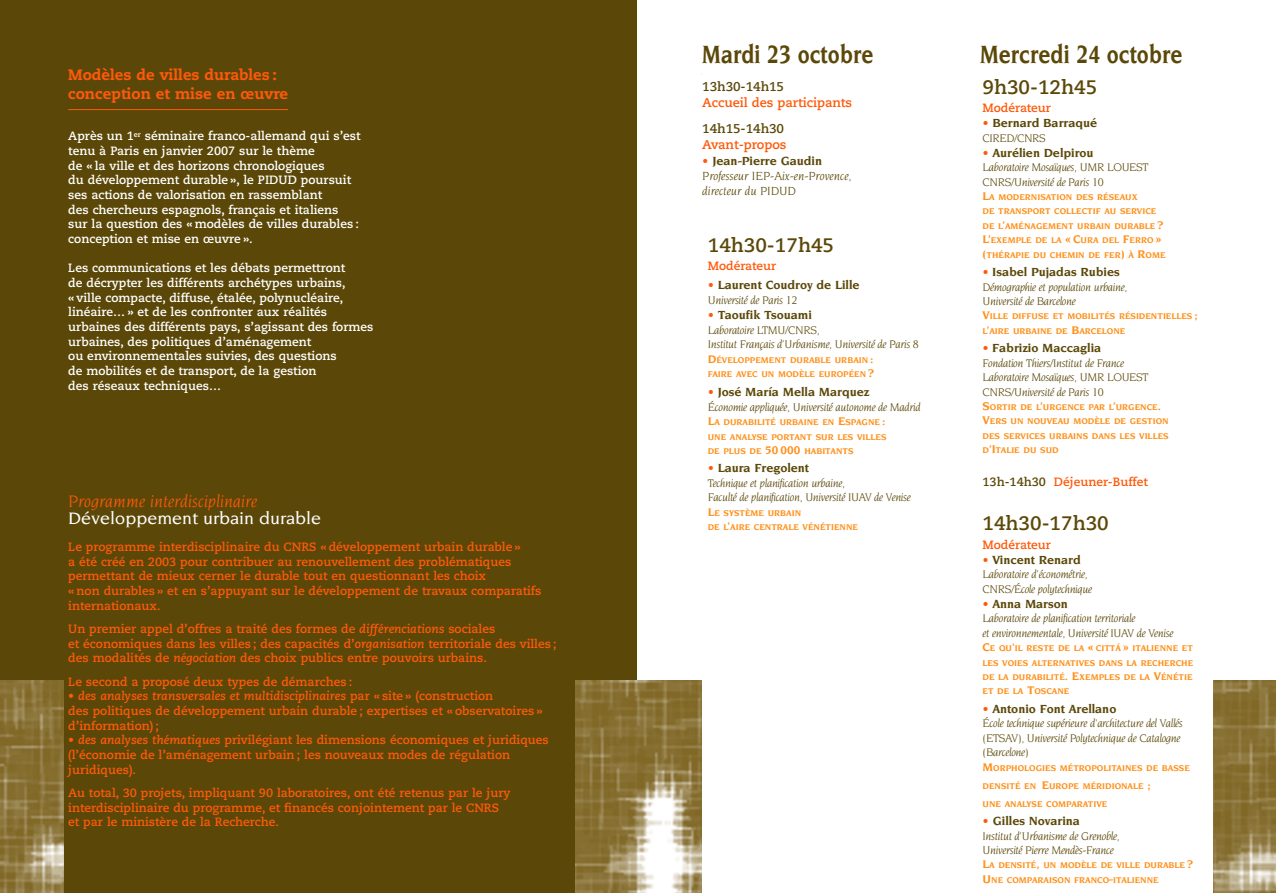
<style>
.page{position:relative;width:1276px;height:893px;background:#fff}
.page>*{position:absolute;margin:0;border:0;box-sizing:border-box;transform-origin:0 0}
.t1{font:700 27px "Novarese";color:#5b4808;scale:.8 1}
.t2{font:700 19.5px "Caecilia";color:#5b4808}
.t3{font:italic 18px "Novarese";color:#ff590a}
.t4{font:500 18px "Novarese";color:#fff}
.t5{font:800 15px/18.3px "Caecilia";color:#ff590a}
.t6{font:700 12.75px "Novarese";letter-spacing:-.005em;color:#5b4808}
.t7{font:italic 12.75px/15.3px "Novarese";letter-spacing:-.005em;color:#5b4808}
.t8{font:700 12.75px "Caecilia";letter-spacing:-.005em;color:#ff590a}
.t9{font:700 12.75px "Caecilia";letter-spacing:-.005em;color:#5b4808}
.t10{font:700 12px/14.7px "Caecilia";color:#ff590a}
.t11{font:italic 12px/14.4px "Novarese";letter-spacing:-.03em;color:#5b4808}
.t12{font:700 12px/14.7px "Caecilia";color:#fff}
.t13{font:700 9px/14.4px "Novarese";color:#fe8f18}
.s1{font-style:italic}
.s2{font-weight:500;font-style:normal;color:#ff590a}
.s3{font-weight:700;font-style:normal}
.s4{font-weight:500;color:#ff590a}
.s5{font-size:12px}
.s6{color:#5b4808}
</style>
<div class="page">
<div style="left:0;top:0;width:636px;height:893px;background:#5b4808"></div>
<hr style="left:68px;top:109px;width:220px;height:1px;background:#ff590a">
<img style="left:0;top:681px;width:1276px;height:212px">
<div style="left:64px;top:537px;width:510px;height:356px;background:#5b4808"></div>
<div style="left:702px;top:73px;width:510px;height:820px;background:#fff"></div>
<p class="t5" style="left:68px;top:67px;width:221px">Modèles de villes durables : conception et mise en œuvre</p>
<p class="t12" style="left:68px;top:130px;width:294px">Après un 1<sup>er</sup> séminaire franco-allemand qui s’est tenu à Paris en janvier 2007 sur le thème<br>de « la ville et des horizons chronologiques<br>du développement durable », le PIDUD poursuit ses actions de valorisation en rassemblant<br>des chercheurs espagnols, français et italiens sur la question des « modèles de villes durables : conception et mise en œuvre ».</p>
<p class="t12" style="left:68px;top:262px;width:307px">Les communications et les débats permettront<br>de décrypter les différents archétypes urbains,<br>« ville compacte, diffuse, étalée, polynucléaire, linéaire… » et de les confronter aux réalités urbaines des différents pays, s’agissant des formes urbaines, des politiques d’aménagement<br>ou environnementales suivies, des questions<br>de mobilités et de transport, de la gestion<br>des réseaux techniques…</p>
<h3 class="t3" style="left:68px;top:494px;width:190px">Programme interdisciplinaire</h3>
<h3 class="t4" style="left:68px;top:511px;width:254px">Développement urbain durable</h3>
<p class="t10" style="left:68px;top:541px;width:474px">Le programme interdisciplinaire du CNRS « développement urbain durable »<br>a été créé en 2003 pour contribuer au renouvellement des problématiques permettant de mieux cerner le durable tout en questionnant les choix<br>« non durables » et en s’appuyant sur le développement de travaux comparatifs internationaux.</p>
<p class="t10" style="left:68px;top:622px;width:490px">Un premier appel d’offres a traité des formes de <span class="s1">différenciations</span> sociales<br>et économiques dans les villes ; des capacités d’<span class="s1">organisation</span> territoriale des villes ; des modalités de <span class="s1">négociation</span> des choix publics entre pouvoirs urbains.</p>
<p class="t10" style="left:68px;top:675px;width:285px">Le second a proposé deux types de démarches :</p>
<p class="t10" style="left:68px;top:690px;width:476px">• <span class="s1">des analyses transversales et multidisciplinaires</span> par « site » (construction<br>des politiques de développement urbain durable ; expertises et « observatoires » d’information) ;</p>
<p class="t10" style="left:68px;top:734px;width:482px">• <span class="s1">des analyses thématiques</span> privilégiant les dimensions économiques et juridiques (l’économie de l’aménagement urbain ; les nouveaux modes de régulation juridiques).</p>
<p class="t10" style="left:68px;top:786px;width:444px">Au total, 30 projets, impliquant 90 laboratoires, ont été retenus par le jury interdisciplinaire du programme, et financés conjointement par le CNRS et par le ministère de la Recherche.</p>
<h1 class="t1" style="left:702px;top:43px;width:216px">Mardi 23 octobre</h1>
<h1 class="t1" style="left:979px;top:43px;width:255px">Mercredi 24 octobre</h1>
<p class="t9" style="left:702px;top:81px;width:83px">13h30-14h15</p>
<p class="t8" style="left:702px;top:97px;width:151px">Accueil des participants</p>
<p class="t9" style="left:702px;top:123px;width:83px">14h15-14h30</p>
<p class="t8" style="left:702px;top:139px;width:86px">Avant-propos</p>
<p class="t7" style="left:702px;top:154px;width:151px"><span class="s2">•</span> <span class="s3">Jean-Pierre Gaudin<br></span>Professeur IEP-Aix-en-Provence, directeur du PIDUD</p>
<h2 class="t2" style="left:708px;top:237px;width:128px">14h30-17h45</h2>
<p class="t10" style="left:708px;top:259px;width:70px">Modérateur</p>
<p class="t6" style="left:708px;top:280px;width:153px"><span class="s4">•</span> Laurent Coudroy de Lille</p>
<p class="t11" style="left:708px;top:293px;width:91px">Université de Paris 12</p>
<p class="t6" style="left:708px;top:309px;width:106px"><span class="s4">•</span> Taoufik Tsouami</p>
<p class="t11" style="left:708px;top:323px;width:213px">Laboratoire LTMU/CNRS,<br>Institut Français d’Urbanisme, Université de Paris 8</p>
<p class="t13" style="left:708px;top:353px;width:168px"><span class="s5">D</span>ÉVELOPPEMENT DURABLE URBAIN <span class="s5">:<br></span>FAIRE AVEC UN MODÈLE EUROPÉEN <span class="s5">?</span></p>
<p class="t6" style="left:708px;top:386px;width:163px"><span class="s4">•</span> José María Mella Marquez</p>
<p class="t11" style="left:708px;top:400px;width:214px">Économie appliquée, Université autonome de Madrid</p>
<p class="t13" style="left:708px;top:416px;width:180px;text-align:justify"><span class="s5">L</span>A DURABILITÉ URBAINE EN <span class="s5">E</span>SPAGNE <span class="s5">:<br></span>UNE ANALYSE PORTANT SUR LES VILLES DE PLUS DE <span class="s5">50 000</span> HABITANTS</p>
<p class="t6" style="left:708px;top:463px;width:103px"><span class="s4">•</span> Laura Fregolent</p>
<p class="t11" style="left:708px;top:477px;width:205px">Technique et planification urbaine,<br>Faculté de planification, Université IUAV de Venise</p>
<p class="t13" style="left:708px;top:506px;width:152px"><span class="s5">L</span>E SYSTÈME URBAIN<br>DE L<span class="s5">’</span>AIRE CENTRALE VÉNÉTIENNE</p>
<h2 class="t2" style="left:982px;top:79px;width:116px">9h30-12h45</h2>
<p class="t10" style="left:982px;top:101px;width:70px">Modérateur</p>
<p class="t6" style="left:982px;top:117px;width:116px"><span class="s4">•</span> Bernard Barraqué</p>
<p class="t11" style="left:982px;top:131px;width:65px">CIRED/CNRS</p>
<p class="t6" style="left:982px;top:147px;width:113px"><span class="s4">•</span> Aurélien Delpirou</p>
<p class="t11" style="left:982px;top:161px;width:168px">Laboratoire Mosaïques, UMR LOUEST<br>CNRS/Université de Paris 10</p>
<p class="t13" style="left:982px;top:190px;width:184px"><span class="s5">L</span>A MODERNISATION DES RÉSEAUX<br>DE TRANSPORT COLLECTIF AU SERVICE<br>DE L<span class="s5">’</span>AMÉNAGEMENT URBAIN DURABLE <span class="s5">?<br>L’</span>EXEMPLE DE LA <span class="s5">« C</span>URA DEL <span class="s5">F</span>ERRO <span class="s5">» (</span>THÉRAPIE DU CHEMIN DE FER<span class="s5">)</span> À <span class="s5">R</span>OME</p>
<p class="t6" style="left:982px;top:266px;width:139px"><span class="s4">•</span> Isabel Pujadas Rubies</p>
<p class="t11" style="left:982px;top:280px;width:146px">Démographie et population urbaine,<br>Université de Barcelone</p>
<p class="t13" style="left:982px;top:310px;width:217px"><span class="s5">V</span>ILLE DIFFUSE ET MOBILITÉS RÉSIDENTIELLES <span class="s5">;<br></span>L<span class="s5">’</span>AIRE URBAINE DE <span class="s5">B</span>ARCELONE</p>
<p class="t6" style="left:982px;top:342px;width:120px"><span class="s4">•</span> Fabrizio Maccaglia</p>
<p class="t11" style="left:982px;top:356px;width:168px">Fondation Thiers/Institut de France<br>Laboratoire Mosaïques, UMR LOUEST<br>CNRS/Université de Paris 10</p>
<p class="t13" style="left:982px;top:400px;width:188px"><span class="s5">S</span>ORTIR DE L<span class="s5">’</span>URGENCE PAR L<span class="s5">’</span>URGENCE<span class="s5">.<br>V</span>ERS UN NOUVEAU MODÈLE DE GESTION<br>DES SERVICES URBAINS DANS LES VILLES<br>D<span class="s5">’I</span>TALIE DU SUD</p>
<p class="t10" style="left:982px;top:476px;width:167px"><span class="s6">13h-14h30</span> Déjeuner-Buffet</p>
<h2 class="t2" style="left:982px;top:515px;width:128px">14h30-17h30</h2>
<p class="t10" style="left:982px;top:538px;width:70px">Modérateur</p>
<p class="t6" style="left:982px;top:554px;width:100px"><span class="s4">•</span> Vincent Renard</p>
<p class="t11" style="left:982px;top:568px;width:111px">Laboratoire d’économétrie,<br>CNRS/École polytechnique</p>
<p class="t6" style="left:982px;top:598px;width:87px"><span class="s4">•</span> Anna Marson</p>
<p class="t11" style="left:982px;top:612px;width:192px">Laboratoire de planification territoriale<br>et environnementale, Université IUAV de Venise</p>
<p class="t13" style="left:982px;top:642px;width:212px;text-align:justify"><span class="s5">C</span>E QU<span class="s5">'</span>IL RESTE DE LA <span class="s5">«</span> CITTÁ <span class="s5">»</span> ITALIENNE ET LES VOIES ALTERNATIVES DANS LA RECHERCHE DE LA DURABILITÉ<span class="s5">. E</span>XEMPLES DE LA <span class="s5">V</span>ÉNÉTIE ET DE LA <span class="s5">T</span>OSCANE</p>
<p class="t6" style="left:982px;top:703px;width:135px"><span class="s4">•</span> Antonio Font Arellano</p>
<p class="t11" style="left:982px;top:717px;width:202px">École technique supérieure d'architecture del Vallés (ETSAV), Université Polytechnique de Catalogne (Barcelone)</p>
<p class="t13" style="left:982px;top:759px;width:209px;line-height:18px"><span class="s5">M</span>ORPHOLOGIES MÉTROPOLITAINES DE BASSE<br>DENSITÉ EN <span class="s5">E</span>UROPE MÉRIDIONALE <span class="s5">;<br></span>UNE ANALYSE COMPARATIVE</p>
<p class="t6" style="left:982px;top:815px;width:99px"><span class="s4">•</span> Gilles Novarina</p>
<p class="t11" style="left:982px;top:829px;width:139px">Institut d’Urbanisme de Grenoble,<br>Université Pierre Mendès-France</p>
<p class="t13" style="left:982px;top:859px;width:212px"><span class="s5">L</span>A DENSITÉ<span class="s5">,</span> UN MODÈLE DE VILLE DURABLE <span class="s5">?<br>U</span>NE COMPARAISON FRANCO<span class="s5">-</span>ITALIENNE</p>
</div>
